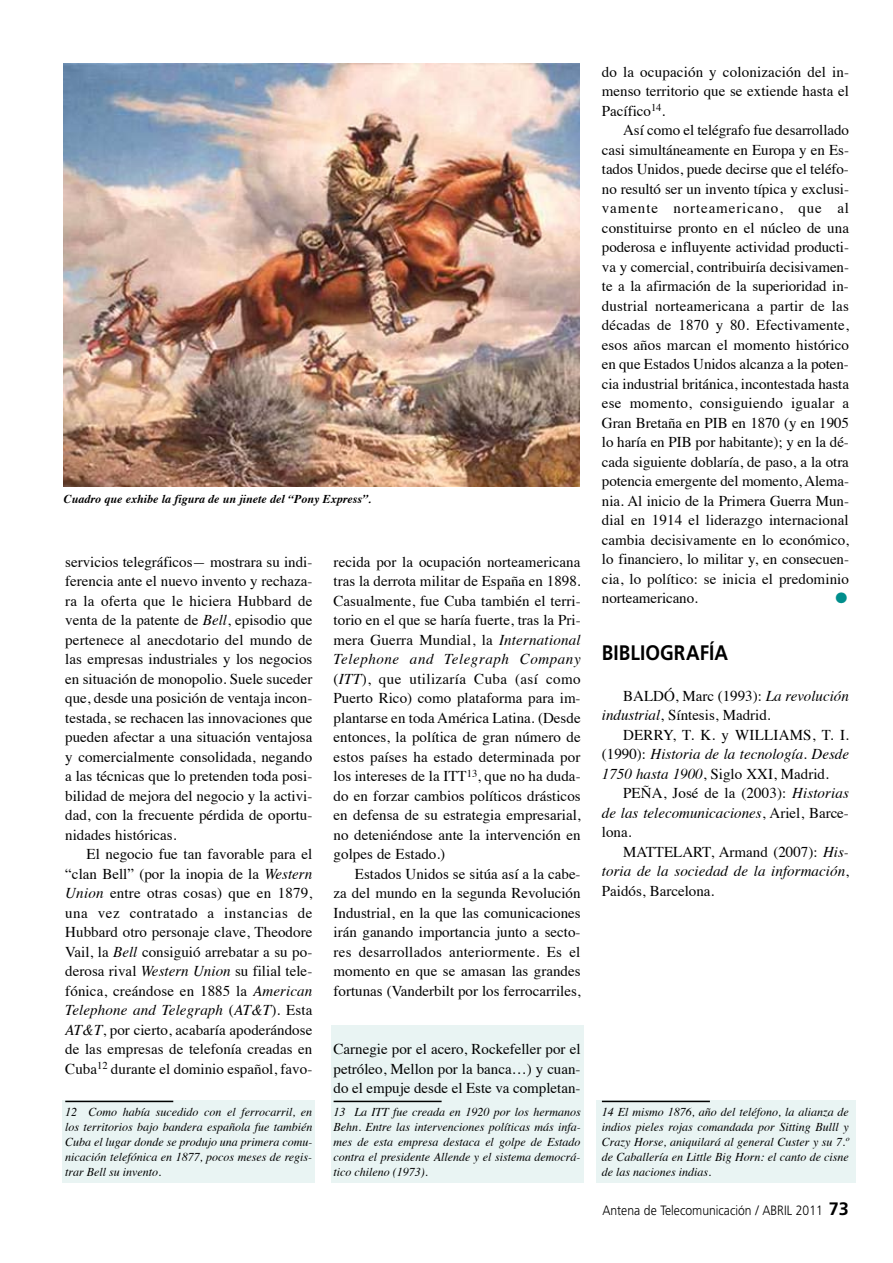
<style>
.page{position:relative;width:893px;height:1263px;background:#fff}
.page>*{position:absolute;margin:0;border:0;box-sizing:border-box;transform-origin:0 0}
.t1{font:700 21px "Frutiger";letter-spacing:.005em;color:#000;scale:.9 1}
.t2{font:15px/19.5px "Times";color:#000;text-align:justify}
.t3{font:15px "Zapf Dingbats";color:#008e8c}
.t4{font:300 13.5px "Frutiger";color:#000;scale:.9 1}
.t5{font:italic 12px/15px "Times";color:#000;text-align:justify}
.t6{font:italic 700 12px "Times";color:#000}
.s1{font-style:italic}
.s2{font-weight:700;font-size:18px}
</style>
<div class="page">
<div style="left:62px;top:1100px;width:253px;height:83px;background:#e9f4f3"></div>
<div style="left:597px;top:1100px;width:259px;height:83px;background:#e9f4f3"></div>
<div style="left:331px;top:1025px;width:252px;height:158px;background:#e9f4f3"></div>
<hr style="left:65px;top:1101px;width:108px;height:1px;background:#000">
<hr style="left:334px;top:1101px;width:108px;height:1px;background:#000">
<hr style="left:602px;top:1101px;width:108px;height:1px;background:#000">
<img style="left:64px;top:64px;width:516px;height:423px">
<p class="t6" style="left:64px;top:488px;width:309px">Cuadro que exhibe la figura de un jinete del “Pony Express”.</p>
<p class="t2" style="left:65px;top:551px;width:249px">servicios telegráficos<span class="s1">—</span> mostrara su indi&shy;ferencia ante el nuevo invento y rechaza&shy;ra la oferta que le hiciera Hubbard de venta de la patente de <span class="s1">Bell</span>, episodio que pertenece al anecdotario del mundo de las empresas industriales y los negocios en situación de monopolio. Suele suceder que, desde una posición de ventaja incon&shy;testada, se rechacen las innovaciones que pueden afectar a una situación ventajosa y comercialmente consolidada, negando a las técnicas que lo pretenden toda posi&shy;bilidad de mejora del negocio y la activi&shy;dad, con la frecuente pérdida de oportu&shy;nidades históricas.</p>
<p class="t2" style="left:65px;top:843px;width:249px;text-indent:21px">El negocio fue tan favorable para el “clan Bell” (por la inopia de la <span class="s1">Western Union</span> entre otras cosas) que en 1879, una vez contratado a instancias de Hubbard otro personaje clave, Theodore Vail, la <span class="s1">Bell</span> consiguió arrebatar a su po&shy;derosa rival <span class="s1">Western Union</span> su filial tele&shy;fónica, creándose en 1885 la <span class="s1">American Telephone and Telegraph</span> (<span class="s1">AT&amp;T</span>). Esta <span class="s1">AT&amp;T</span>, por cierto, acabaría apoderándose de las empresas de telefonía creadas en Cuba<sup>12</sup> durante el dominio español, favo-</p>
<p class="t5" style="left:65px;top:1104px;width:249px">12 Como había sucedido con el ferrocarril, en los territorios bajo bandera española fue también Cuba el lugar donde se produjo una primera comu&shy;nicación telefónica en 1877, pocos meses de regis&shy;trar Bell su invento.</p>
<p class="t2" style="left:334px;top:551px;width:249px">recida por la ocupación norteamericana tras la derrota militar de España en 1898.<br>Casualmente, fue Cuba también el terri&shy;torio en el que se haría fuerte, tras la Pri&shy;mera Guerra Mundial, la <span class="s1">International Telephone and Telegraph Company </span>(<span class="s1">ITT</span>), que utilizaría Cuba (así como Puerto Rico) como plataforma para im&shy;plantarse en toda América Latina. (Desde entonces, la política de gran número de estos países ha estado determinada por los intereses de la ITT<sup>13</sup>, que no ha duda&shy;do en forzar cambios políticos drásticos en defensa de su estrategia empresarial, no deteniéndose ante la intervención en golpes de Estado.)</p>
<p class="t2" style="left:334px;top:863px;width:249px;text-indent:21px">Estados Unidos se sitúa así a la cabe&shy;za del mundo en la segunda Revolución Industrial, en la que las comunicaciones irán ganando importancia junto a secto&shy;res desarrollados anteriormente. Es el momento en que se amasan las grandes fortunas (Vanderbilt por los ferrocarriles,</p>
<p class="t2" style="left:334px;top:1038px;width:249px">Carnegie por el acero, Rockefeller por el petróleo, Mellon por la banca…) y cuan&shy;do el empuje desde el Este va completan-</p>
<p class="t5" style="left:334px;top:1104px;width:249px">13 La ITT fue creada en 1920 por los hermanos Behn. Entre las intervenciones políticas más infa&shy;mes de esta empresa destaca el golpe de Estado contra el presidente Allende y el sistema democrá&shy;tico chileno (1973).</p>
<p class="t2" style="left:602px;top:60px;width:249px">do la ocupación y colonización del in&shy;menso territorio que se extiende hasta el Pacífico<sup>14</sup>.</p>
<p class="t2" style="left:602px;top:119px;width:249px;text-indent:21px">Así como el telégrafo fue desarrollado casi simultáneamente en Europa y en Es&shy;tados Unidos, puede decirse que el teléfo&shy;no resultó ser un invento típica y exclusi&shy;vamente norteamericano, que al constituirse pronto en el núcleo de una poderosa e influyente actividad producti&shy;va y comercial, contribuiría decisivamen&shy;te a la afirmación de la superioridad in&shy;dustrial norteamericana a partir de las décadas de 1870 y 80. Efectivamente, esos años marcan el momento histórico en que Estados Unidos alcanza a la poten&shy;cia industrial británica, incontestada hasta ese momento, consiguiendo igualar a Gran Bretaña en PIB en 1870 (y en 1905 lo haría en PIB por habitante); y en la dé&shy;cada siguiente doblaría, de paso, a la otra potencia emergente del momento, Alema&shy;nia. Al inicio de la Primera Guerra Mun&shy;dial en 1914 el liderazgo internacional cambia decisivamente en lo económico, lo financiero, lo militar y, en consecuen&shy;cia, lo político: se inicia el predominio norteamericano.</p>
<p class="t3" style="left:835px;top:591px;width:13px">●</p>
<h1 class="t1" style="left:602px;top:640px;width:142px">BIBLIOGRAFÍA</h1>
<p class="t2" style="left:602px;top:685px;width:249px;text-indent:21px">BALDÓ, Marc (1993): <span class="s1">La revolución industrial</span>, Síntesis, Madrid.</p>
<p class="t2" style="left:602px;top:724px;width:249px;text-indent:21px">DERRY, T. K. y WILLIAMS, T. I. (1990): <span class="s1">Historia de la tecnología. Desde 1750 hasta 1900</span>, Siglo XXI, Madrid.</p>
<p class="t2" style="left:602px;top:782px;width:249px;text-indent:21px">PEÑA, José de la (2003): <span class="s1">Historias de las telecomunicaciones</span>, Ariel, Barce&shy;lona.</p>
<p class="t2" style="left:602px;top:841px;width:249px;text-indent:21px">MATTELART, Armand (2007): <span class="s1">His&shy;toria de la sociedad de la información</span>, Paidós, Barcelona.</p>
<p class="t5" style="left:602px;top:1104px;width:249px">14 El mismo 1876, año del teléfono, la alianza de indios pieles rojas comandada por Sitting Bulll y Crazy Horse, aniquilará al general Custer y su 7.º de Caballería en Little Big Horn: el canto de cisne de las naciones indias.</p>
<p class="t4" style="left:602px;top:1202px;width:275px">Antena de Telecomunicación / ABRIL 2011 <span class="s2">73</span></p>
</div>
